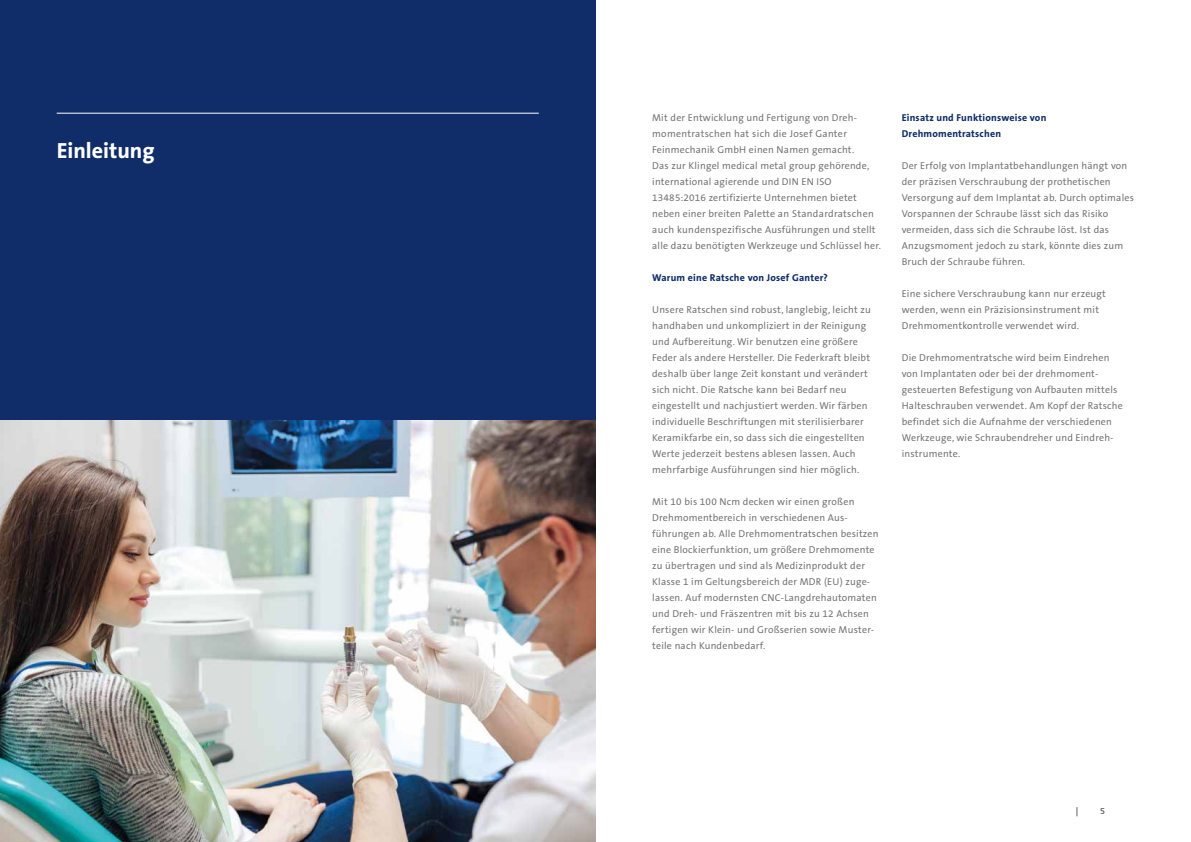
<style>
.page{position:relative;width:1191px;height:842px;background:#fff}
.page>*{position:absolute;margin:0;border:0;box-sizing:border-box;transform-origin:0 0}
.t1{font:700 22px "The Sans Office LF";color:#fff}
.t2{font:10px/16px "The Sans Office LF";letter-spacing:.02em;color:#706f6f}
.t3{font:700 10px/16px "The Sans Office LF";letter-spacing:.02em;color:#102d69}
.t4{font:9px "The Sans Office LF";color:#706f6f}
</style>
<div class="page">
<img style="left:0;top:420px;width:595px;height:422px">
<div style="left:0;top:0;width:595px;height:420px;background:#102d69"></div>
<hr style="left:57px;top:113px;width:482px;height:1px;background:#fff">
<h1 class="t1" style="left:57px;top:136px;width:99px">Einleitung</h1>
<p class="t2" style="left:652px;top:109px;width:230px">Mit der Entwicklung und Fertigung von Dreh&shy;momentratschen hat sich die Josef Ganter Feinmechanik GmbH einen Namen gemacht.<br>Das zur Klingel medical metal group gehörende, international agierende und DIN EN ISO 13485:2016 zertifizierte Unternehmen bietet neben einer breiten Palette an Standardratschen auch kundenspezifische Ausführungen und stellt alle dazu benötigten Werkzeuge und Schlüssel her.</p>
<p class="t3" style="left:652px;top:269px;width:177px">Warum eine Ratsche von Josef Ganter?</p>
<p class="t2" style="left:652px;top:301px;width:220px">Unsere Ratschen sind robust, langlebig, leicht zu handhaben und unkompliziert in der Reinigung und Aufbereitung. Wir benutzen eine größere Feder als andere Hersteller. Die Federkraft bleibt deshalb über lange Zeit konstant und verändert sich nicht. Die Ratsche kann bei Bedarf neu eingestellt und nachjustiert werden. Wir färben individuelle Beschriftungen mit sterilisierbarer Keramikfarbe ein, so dass sich die eingestellten Werte jederzeit bestens ablesen lassen. Auch mehrfarbige Ausführungen sind hier möglich.</p>
<p class="t2" style="left:652px;top:493px;width:228px">Mit 10 bis 100 Ncm decken wir einen großen Drehmomentbereich in verschiedenen Aus&shy;führungen ab. Alle Drehmomentratschen besitzen eine Blockierfunktion, um größere Drehmomente zu übertragen und sind als Medizinprodukt der Klasse 1 im Geltungsbereich der MDR (EU) zuge&shy;lassen. Auf modernsten CNC-Langdrehautomaten und Dreh- und Fräszentren mit bis zu 12 Achsen fertigen wir Klein- und Großserien sowie Muster&shy;teile nach Kundenbedarf.</p>
<p class="t3" style="left:901px;top:109px;width:146px">Einsatz und Funktionsweise von<br>Drehmomentratschen</p>
<p class="t2" style="left:901px;top:157px;width:234px">Der Erfolg von Implantatbehandlungen hängt von der präzisen Verschraubung der prothetischen Versorgung auf dem Implantat ab. Durch optimales Vorspannen der Schraube lässt sich das Risiko vermeiden, dass sich die Schraube löst. Ist das Anzugsmoment jedoch zu stark, könnte dies zum Bruch der Schraube führen.</p>
<p class="t2" style="left:901px;top:285px;width:206px">Eine sichere Verschraubung kann nur erzeugt werden, wenn ein Präzisionsinstrument mit<br>Drehmomentkontrolle verwendet wird.</p>
<p class="t2" style="left:901px;top:349px;width:223px">Die Drehmomentratsche wird beim Eindrehen von Implantaten oder bei der drehmoment&shy;gesteuerten Befestigung von Aufbauten mittels Halteschrauben verwendet. Am Kopf der Ratsche befindet sich die Aufnahme der verschiedenen Werkzeuge, wie Schraubendreher und Eindreh&shy;instrumente.</p>
<p class="t4" style="left:1075px;top:805px;width:4px">|</p>
<p class="t4" style="left:1100px;top:805px;width:6px">5</p>
</div>
